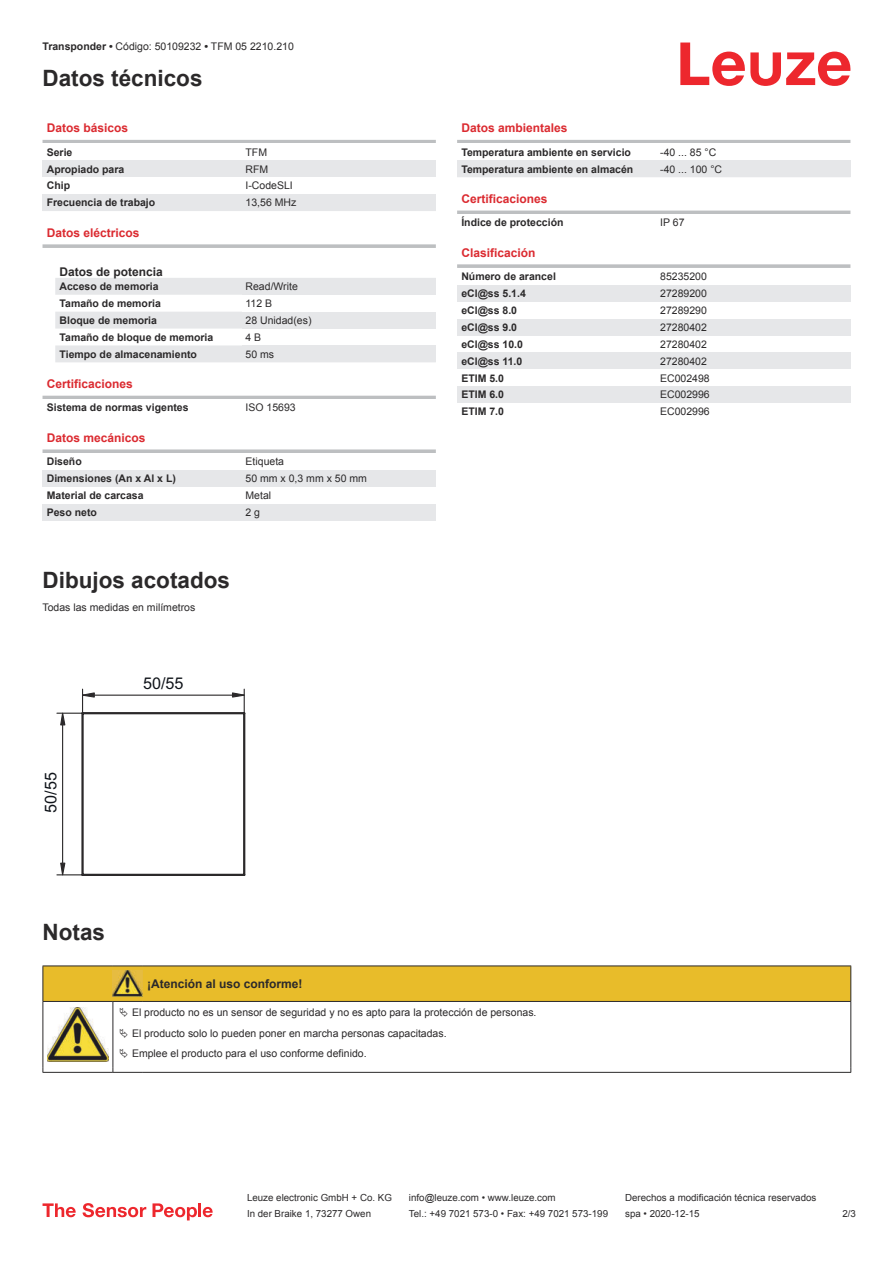
<style>
.page{position:relative;width:893px;height:1263px;background:#fff}
.page>*{position:absolute;margin:0;border:0;box-sizing:border-box;transform-origin:0 0}
.t1{font:700 22.5px "Arial";color:#2b292a}
.t2{font:16.2px "Arial";color:#0f1319}
.t3{font:700 12px "Arial";color:#db2a30}
.t4{font:700 12px "Arial";color:#2b292a}
.t5{font:10.5px/20.2px "Arial";color:#2b292a}
.t6{font:700 10.5px "Arial";color:#2b292a}
.t7{font:9.75px "Arial";color:#2b292a}
.s1{font-weight:700}
</style>
<div class="page">
<svg style="left:680px;top:43px;width:170px;height:43px"></svg>
<svg style="left:55px;top:278px;width:187px;height:84px;fill:#e6e7e9"></svg>
<hr style="left:43px;top:140px;width:393px;height:3px;background:#bdbfc1">
<div style="left:43px;top:160px;width:199px;height:17px;background:#e6e7e9"></div>
<div style="left:242px;top:160px;width:194px;height:17px;background:#e6e7e9"></div>
<div style="left:43px;top:194px;width:199px;height:17px;background:#e6e7e9"></div>
<div style="left:242px;top:194px;width:194px;height:17px;background:#e6e7e9"></div>
<svg style="left:43px;top:244px;width:393px;height:4px;background:#c3c5c7"></svg>
<div style="left:242px;top:278px;width:194px;height:17px;background:#e6e7e9"></div>
<div style="left:242px;top:312px;width:194px;height:17px;background:#e6e7e9"></div>
<div style="left:242px;top:345px;width:194px;height:17px;background:#e6e7e9"></div>
<hr style="left:43px;top:396px;width:393px;height:3px;background:#bdbfc1">
<svg style="left:43px;top:449px;width:393px;height:4px;background:#c4c6c8"></svg>
<div style="left:43px;top:470px;width:199px;height:17px;background:#e6e7e9"></div>
<div style="left:242px;top:470px;width:194px;height:17px;background:#e6e7e9"></div>
<div style="left:43px;top:504px;width:199px;height:17px;background:#e6e7e9"></div>
<div style="left:242px;top:504px;width:194px;height:17px;background:#e6e7e9"></div>
<hr style="left:457px;top:140px;width:393px;height:3px;background:#bdbfc1">
<div style="left:457px;top:160px;width:200px;height:17px;background:#e6e7e9"></div>
<div style="left:657px;top:160px;width:193px;height:17px;background:#e6e7e9"></div>
<hr style="left:457px;top:211px;width:393px;height:3px;background:#bdbfc1">
<svg style="left:457px;top:264px;width:393px;height:4px;background:#c3c5c7"></svg>
<div style="left:457px;top:285px;width:200px;height:17px;background:#e6e7e9"></div>
<div style="left:657px;top:285px;width:193px;height:17px;background:#e6e7e9"></div>
<div style="left:457px;top:319px;width:200px;height:17px;background:#e6e7e9"></div>
<div style="left:657px;top:319px;width:193px;height:17px;background:#e6e7e9"></div>
<div style="left:457px;top:352px;width:200px;height:17px;background:#e6e7e9"></div>
<div style="left:657px;top:352px;width:193px;height:17px;background:#e6e7e9"></div>
<div style="left:457px;top:386px;width:200px;height:17px;background:#e6e7e9"></div>
<div style="left:657px;top:386px;width:193px;height:17px;background:#e6e7e9"></div>
<svg style="left:43px;top:1203px;width:33px;height:14px"></svg>
<svg style="left:83px;top:1203px;width:63px;height:14px"></svg>
<svg style="left:153px;top:1203px;width:44px;height:17px"></svg>
<hr style="left:198px;top:1203px;width:3px;height:14px;background:#ed272d">
<svg style="left:203px;top:1207px;width:10px;height:10px"></svg>
<svg style="left:56px;top:689px;width:189px;height:187px"></svg>
<hr style="left:43px;top:965px;width:70px;height:1px;background:#2b292a">
<hr style="left:113px;top:965px;width:30px;height:1px;background:#2b292a">
<hr style="left:143px;top:965px;width:708px;height:1px;background:#2b292a">
<hr style="left:43px;top:1072px;width:70px;height:1px;background:#2b292a">
<hr style="left:113px;top:1072px;width:30px;height:1px;background:#2b292a">
<hr style="left:143px;top:1072px;width:708px;height:1px;background:#2b292a">
<svg style="left:43px;top:966px;width:808px;height:106px"></svg>
<p class="t5" style="left:43px;top:37px;width:253px"><span class="s1">Transponder •</span> Código: 50109232 <span class="s1">•</span> TFM 05 2210.210</p>
<h1 class="t1" style="left:43px;top:70px;width:162px">Datos técnicos</h1>
<p class="t3" style="left:47px;top:123px;width:83px">Datos básicos</p>
<p class="t6" style="left:47px;top:148px;width:27px">Serie</p>
<p class="t5" style="left:246px;top:143px;width:23px">TFM</p>
<p class="t6" style="left:47px;top:165px;width:79px">Apropiado para</p>
<p class="t5" style="left:246px;top:160px;width:24px">RFM</p>
<p class="t6" style="left:47px;top:182px;width:25px">Chip</p>
<p class="t5" style="left:246px;top:177px;width:49px">I-CodeSLI</p>
<p class="t6" style="left:47px;top:199px;width:110px">Frecuencia de trabajo</p>
<p class="t5" style="left:246px;top:193px;width:52px">13,56 MHz</p>
<p class="t3" style="left:47px;top:228px;width:94px">Datos eléctricos</p>
<p class="t4" style="left:60px;top:267px;width:105px">Datos de potencia</p>
<p class="t6" style="left:60px;top:282px;width:101px">Acceso de memoria</p>
<p class="t5" style="left:246px;top:277px;width:54px">Read/Write</p>
<p class="t6" style="left:60px;top:299px;width:103px">Tamaño de memoria</p>
<p class="t5" style="left:246px;top:294px;width:28px">112 B</p>
<p class="t6" style="left:60px;top:316px;width:99px">Bloque de memoria</p>
<p class="t5" style="left:246px;top:311px;width:67px">28 Unidad(es)</p>
<p class="t6" style="left:60px;top:333px;width:155px">Tamaño de bloque de memoria</p>
<p class="t5" style="left:246px;top:328px;width:17px">4 B</p>
<p class="t6" style="left:60px;top:350px;width:139px">Tiempo de almacenamiento</p>
<p class="t5" style="left:246px;top:345px;width:30px">50 ms</p>
<p class="t3" style="left:47px;top:379px;width:88px">Certificaciones</p>
<p class="t6" style="left:47px;top:404px;width:143px">Sistema de normas vigentes</p>
<p class="t5" style="left:246px;top:399px;width:52px">ISO 15693</p>
<p class="t3" style="left:47px;top:433px;width:100px">Datos mecánicos</p>
<p class="t6" style="left:47px;top:458px;width:37px">Diseño</p>
<p class="t5" style="left:246px;top:452px;width:40px">Etiqueta</p>
<p class="t6" style="left:47px;top:474px;width:131px">Dimensiones (An x Al x L)</p>
<p class="t5" style="left:246px;top:469px;width:123px">50 mm x 0,3 mm x 50 mm</p>
<p class="t6" style="left:47px;top:491px;width:98px">Material de carcasa</p>
<p class="t5" style="left:246px;top:486px;width:27px">Metal</p>
<p class="t6" style="left:47px;top:508px;width:52px">Peso neto</p>
<p class="t5" style="left:246px;top:503px;width:16px">2 g</p>
<h1 class="t1" style="left:43px;top:571px;width:189px">Dibujos acotados</h1>
<p class="t5" style="left:43px;top:598px;width:154px">Todas las medidas en milímetros</p>
<h2 class="t2" style="left:41px;top:813px;width:42px;rotate:-90deg">50/55</h2>
<h2 class="t2" style="left:143px;top:674px;width:42px">50/55</h2>
<h1 class="t1" style="left:43px;top:923px;width:64px">Notas</h1>
<p class="t3" style="left:461px;top:123px;width:108px">Datos ambientales</p>
<p class="t6" style="left:461px;top:148px;width:171px">Temperatura ambiente en servicio</p>
<p class="t5" style="left:660px;top:143px;width:58px">-40 ... 85 °C</p>
<p class="t6" style="left:461px;top:165px;width:173px">Temperatura ambiente en almacén</p>
<p class="t5" style="left:660px;top:160px;width:63px">-40 ... 100 °C</p>
<p class="t3" style="left:461px;top:194px;width:88px">Certificaciones</p>
<p class="t6" style="left:461px;top:219px;width:104px">Índice de protección</p>
<p class="t5" style="left:660px;top:213px;width:26px">IP 67</p>
<p class="t3" style="left:461px;top:248px;width:76px">Clasificación</p>
<p class="t6" style="left:461px;top:272px;width:96px">Número de arancel</p>
<p class="t5" style="left:660px;top:267px;width:48px">85235200</p>
<p class="t6" style="left:461px;top:289px;width:66px">eCl@ss 5.1.4</p>
<p class="t5" style="left:660px;top:284px;width:48px">27289200</p>
<p class="t6" style="left:461px;top:306px;width:57px">eCl@ss 8.0</p>
<p class="t5" style="left:660px;top:301px;width:48px">27289290</p>
<p class="t6" style="left:461px;top:323px;width:57px">eCl@ss 9.0</p>
<p class="t5" style="left:660px;top:318px;width:48px">27280402</p>
<p class="t6" style="left:461px;top:340px;width:63px">eCl@ss 10.0</p>
<p class="t5" style="left:660px;top:335px;width:48px">27280402</p>
<p class="t6" style="left:461px;top:357px;width:63px">eCl@ss 11.0</p>
<p class="t5" style="left:660px;top:352px;width:48px">27280402</p>
<p class="t6" style="left:461px;top:374px;width:44px">ETIM 5.0</p>
<p class="t5" style="left:660px;top:369px;width:51px">EC002498</p>
<p class="t6" style="left:461px;top:391px;width:44px">ETIM 6.0</p>
<p class="t5" style="left:660px;top:386px;width:51px">EC002996</p>
<p class="t6" style="left:461px;top:408px;width:44px">ETIM 7.0</p>
<p class="t5" style="left:660px;top:402px;width:51px">EC002996</p>
<p class="t4" style="left:147px;top:979px;width:157px">¡Atención al uso conforme!</p>
<p class="t5" style="left:132px;top:1003px;width:406px">El producto no es un sensor de seguridad y no es apto para la protección de personas.<br>El producto solo lo pueden poner en marcha personas capacitadas.<br>Emplee el producto para el uso conforme definido.</p>
<p class="t7" style="left:247px;top:1194px;width:146px">Leuze electronic GmbH + Co. KG</p>
<p class="t7" style="left:409px;top:1194px;width:148px">info@leuze.com • www.leuze.com</p>
<p class="t7" style="left:625px;top:1194px;width:193px">Derechos a modificación técnica reservados</p>
<p class="t7" style="left:247px;top:1210px;width:126px">In der Braike 1, 73277 Owen</p>
<p class="t7" style="left:409px;top:1210px;width:201px">Tel.: +49 7021 573-0 • Fax: +49 7021 573-199</p>
<p class="t7" style="left:625px;top:1210px;width:76px">spa • 2020-12-15</p>
<p class="t7" style="left:842px;top:1210px;width:15px">2 /3</p>
</div>
